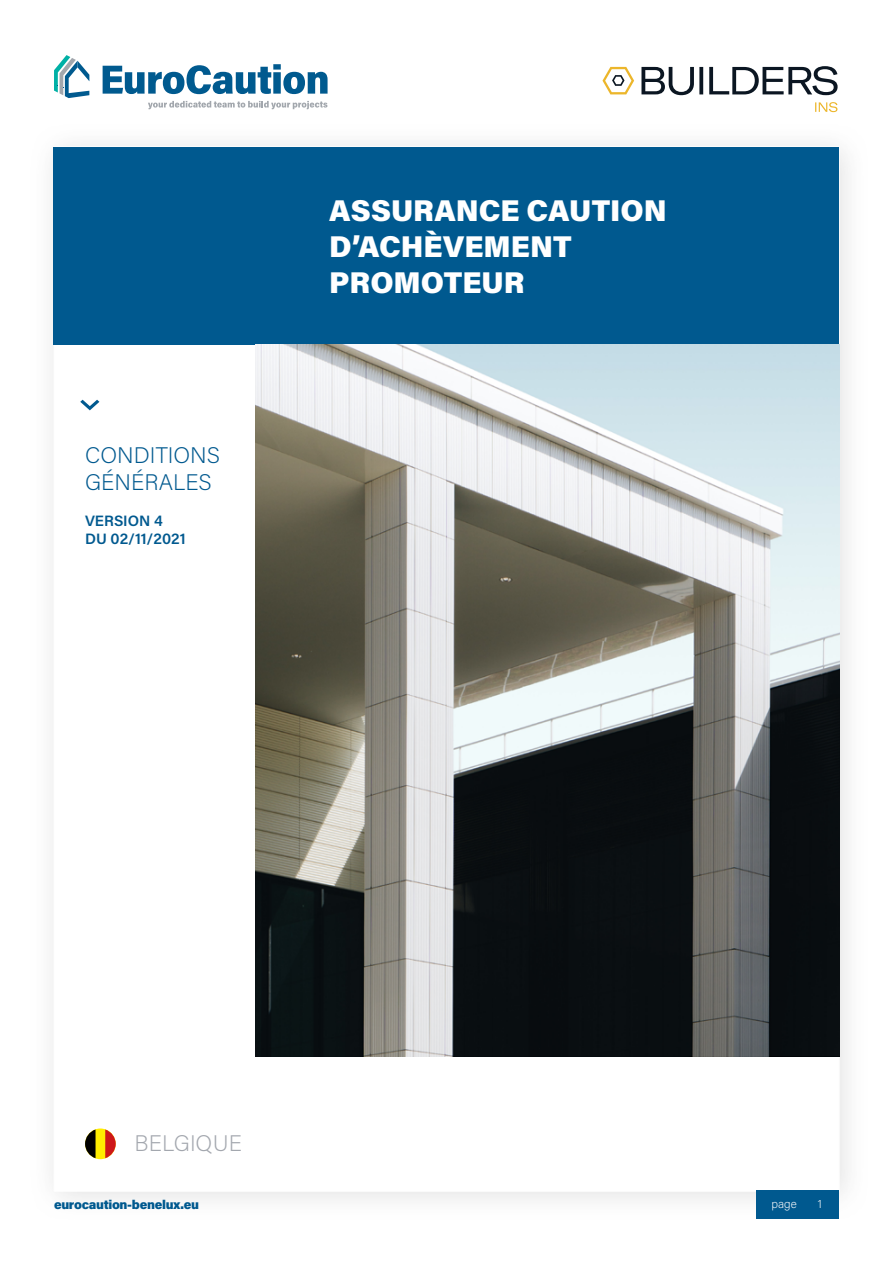
<style>
.page{position:relative;width:893px;height:1263px;background:#fff}
.page>*{position:absolute;margin:0;border:0;box-sizing:border-box;transform-origin:0 0}
.t1{font:900 30px "Acumin Pro";color:#fff}
.t2{font:200 22.5px "Acumin Pro";color:#00598f}
.t3{font:200 22.5px "Acumin Pro";letter-spacing:.005em;color:#a3a7ae}
.t4{font:600 15px/18px "Acumin Pro";color:#00598f}
.t5{font:900 12.75px "Acumin Pro";letter-spacing:-.025em;color:#00598f}
.Pagination{font:200 12px "Acumin Pro";color:#fff}
</style>
<div class="page">
<img style="left:52px;top:65px;width:796px;height:1154px">
<div style="left:757px;top:1191px;width:82px;height:28px;background:#00598f"></div>
<svg style="left:815px;top:102px;width:22px;height:10px"></svg>
<svg style="left:602px;top:67px;width:32px;height:27px"></svg>
<svg style="left:641px;top:66px;width:197px;height:29px"></svg>
<svg style="left:148px;top:101px;width:179px;height:8px"></svg>
<svg style="left:103px;top:64px;width:225px;height:30px"></svg>
<svg style="left:54px;top:55px;width:35px;height:43px"></svg>
<div style="left:53px;top:147px;width:786px;height:197px;background:#00598f"></div>
<img style="left:255px;top:344px;width:584px;height:713px">
<svg style="left:80px;top:400px;width:19px;height:10px"></svg>
<div style="left:85px;top:1128px;width:31px;height:31px;background:#ffed00;border-radius:50%"></div>
<svg style="left:85px;top:1129px;width:11px;height:29px"></svg>
<svg style="left:105px;top:1129px;width:11px;height:29px"></svg>
<p class="t2" style="left:85px;top:440px;width:136px">CONDITIONS</p>
<p class="t2" style="left:85px;top:467px;width:128px">GÉNÉRALES</p>
<p class="t4" style="left:85px;top:511px;width:102px">VERSION 4<br>DU 02/11/2021</p>
<p class="t1" style="left:329px;top:189px;width:339px">ASSURANCE CAUTION</p>
<p class="t1" style="left:329px;top:225px;width:244px">D’ACHÈVEMENT</p>
<p class="t1" style="left:329px;top:261px;width:197px">PROMOTEUR</p>
<p class="t3" style="left:135px;top:1127px;width:109px">BELGIQUE</p>
<p class="t5" style="left:54px;top:1195px;width:146px">eurocaution-benelux.eu</p>
<p class="Pagination" style="left:771px;top:1195px;width:27px">page</p>
<p class="Pagination" style="left:818px;top:1195px;width:6px">1</p>
</div>
